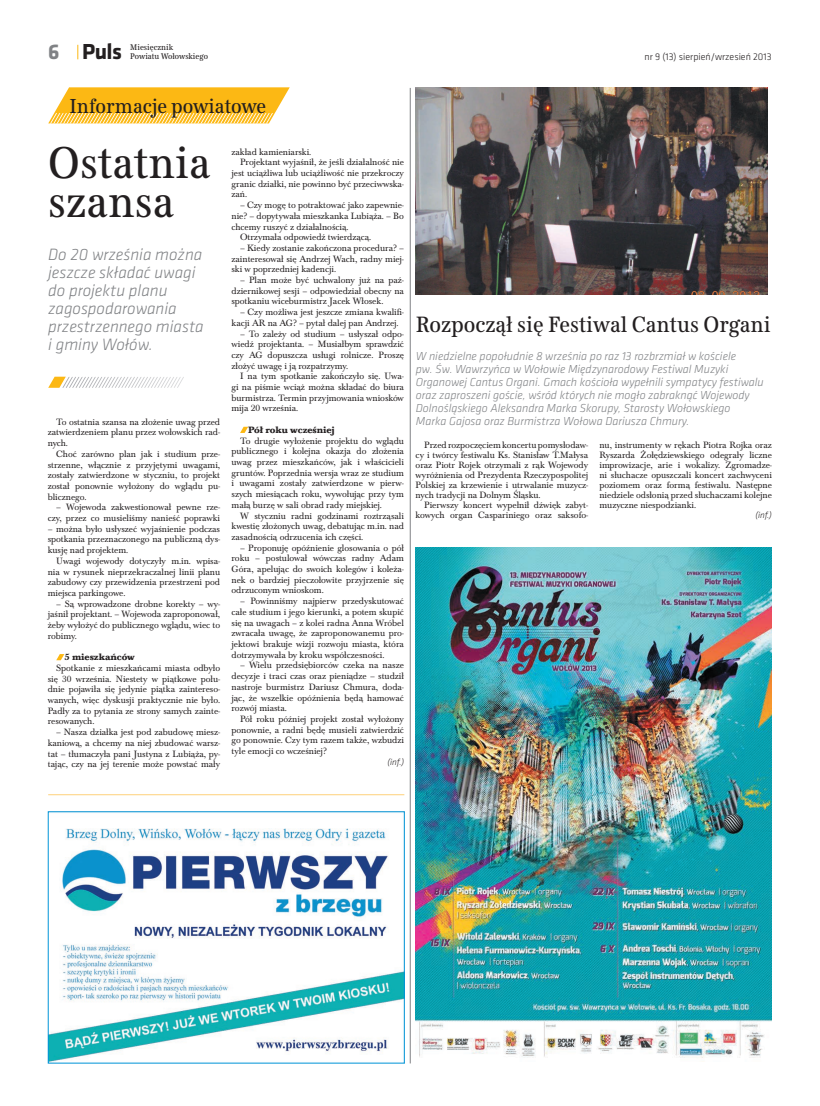
<style>
.page{position:relative;width:820px;height:1106px;background:#fff}
.page>*{position:absolute;margin:0;border:0;box-sizing:border-box;transform-origin:0 0}
.t1{font:46px/39px "URW Antiqua TOT Reg Con";color:#231f20}
.t2{font:23px "URW Antiqua TOT Reg Con";color:#231f20}
.t3{font:700 22.5px "Klavika";color:#231f20}
.t4{font:700 22px "Klavika";color:#808285}
.t5{font:21px "URW Antiqua TOT Reg Con";color:#231f20}
.t6{font:italic 300 17px/18px "Klavika";color:#808285}
.t7{font:italic 300 12px/13px "Klavika";color:#808285}
.t8{font:300 10px "Klavika";color:#231f20}
.t9{font:9.5px/10.7px "Baskerville TOT";letter-spacing:-.005em;color:#231f20;text-align:justify}
.t10{font:700 9.5px "Baskerville TOT";letter-spacing:-.005em;color:#231f20}
.t11{font:italic 300 9px "Klavika";letter-spacing:-.005em;color:#231f20}
.t12{font:8.5px "URW Antiqua TOT Reg Con";color:#231f20}
</style>
<div class="page">
<svg style="left:77px;top:45px;width:1px;height:14px"></svg>
<svg style="left:56px;top:654px;width:8px;height:6px"></svg>
<svg style="left:240px;top:427px;width:8px;height:6px"></svg>
<hr style="left:48px;top:794px;width:356px;height:1px;background:#fed17b">
<hr style="left:410px;top:88px;width:1px;height:975px;background:#808285">
<img style="left:50px;top:828px;width:352px;height:233px">
<img style="left:415px;top:547px;width:356px;height:511px">
<svg style="left:48px;top:376px;width:136px;height:12px"></svg>
<svg style="left:48px;top:87px;width:241px;height:37px"></svg>
<img style="left:416px;top:88px;width:351px;height:207px">
<h3 class="t3" style="left:82px;top:36px;width:41px">Puls</h3>
<p class="t12" style="left:130px;top:52px;width:79px">Powiatu Wołowskiego</p>
<p class="t12" style="left:130px;top:42px;width:44px">Miesięcznik</p>
<h3 class="t4" style="left:48px;top:36px;width:13px">6</h3>
<p class="t8" style="left:644px;top:50px;width:129px">nr 9 (13) sierpień/wrzesień 2013</p>
<h3 class="t5" style="left:70px;top:94px;width:198px">Informacje powiatowe</h3>
<h1 class="t1" style="left:48px;top:144px;width:164px">Ostatnia szansa</h1>
<h3 class="t6" style="left:48px;top:245px;width:157px">Do 20 września można jeszcze składać uwagi do projektu planu zagospodarowania przestrzennego miasta i gminy Wołów.</h3>
<p class="t9" style="left:48px;top:416px;width:174px;text-indent:9px">To ostatnia szansa na złożenie uwag przed zatwierdzeniem planu przez wołowskich rad&shy;nych.</p>
<p class="t9" style="left:48px;top:448px;width:174px;text-indent:9px">Choć zarówno plan jak i studium prze&shy;strzenne, włącznie z przyjętymi uwagami, zostały zatwierdzone w styczniu, to projekt został ponownie wyłożony do wglądu pu&shy;blicznego.</p>
<p class="t9" style="left:48px;top:502px;width:174px;text-align:right">– Wojewoda zakwestionował pewne rze&shy;czy, przez co musieliśmy nanieść poprawki</p>
<p class="t9" style="left:48px;top:523px;width:174px">– można było usłyszeć wyjaśnienie podczas spotkania przeznaczonego na publiczną dys&shy;kusję nad projektem.</p>
<p class="t9" style="left:48px;top:555px;width:174px;text-indent:9px">Uwagi wojewody dotyczyły m.in. wpisa&shy;nia w rysunek nieprzekraczalnej linii planu zabudowy czy przewidzenia przestrzeni pod miejsca parkingowe.</p>
<p class="t9" style="left:48px;top:598px;width:174px;text-indent:9px">– Są wprowadzone drobne korekty – wy&shy;jaśnił projektant. – Wojewoda zaproponował, żeby wyłożyć do publicznego wglądu, wiec to robimy.</p>
<p class="t10" style="left:64px;top:651px;width:72px">5 mieszkańców</p>
<p class="t9" style="left:48px;top:662px;width:174px;text-indent:9px">Spotkanie z mieszkańcami miasta odbyło się 30 września. Niestety w piątkowe połu&shy;dnie pojawiła się jedynie piątka zaintereso&shy;wanych, więc dyskusji praktycznie nie było.<br>Padły za to pytania ze strony samych zainte&shy;resowanych.</p>
<p class="t9" style="left:48px;top:727px;width:174px;text-indent:9px">– Nasza działka jest pod zabudowę miesz&shy;kaniową, a chcemy na niej zbudować warsz&shy;tat – tłumaczyła pani Justyna z Lubiąża, py&shy;tając, czy na jej terenie może powstać mały</p>
<p class="t9" style="left:231px;top:146px;width:81px">zakład kamieniarski.</p>
<p class="t9" style="left:240px;top:157px;width:165px">Projektant wyjaśnił, że jeśli działalność nie</p>
<p class="t9" style="left:231px;top:168px;width:174px">jest uciążliwa lub uciążliwość nie przekroczy</p>
<p class="t9" style="left:231px;top:178px;width:174px">granic działki, nie powinno być przeciwwska-</p>
<p class="t9" style="left:231px;top:189px;width:17px">zań.</p>
<p class="t9" style="left:240px;top:200px;width:165px">– Czy mogę to potraktować jako zapewnie-</p>
<p class="t9" style="left:231px;top:210px;width:174px">nie? – dopytywała mieszkanka Lubiąża. – Bo</p>
<p class="t9" style="left:231px;top:221px;width:118px">chcemy ruszyć z działalnością.</p>
<p class="t9" style="left:240px;top:232px;width:133px">Otrzymała odpowiedź twierdzącą.</p>
<p class="t9" style="left:231px;top:243px;width:174px;text-indent:9px">– Kiedy zostanie zakończona procedura? – zainteresował się Andrzej Wach, radny miej&shy;ski w poprzedniej kadencji.</p>
<p class="t9" style="left:231px;top:275px;width:174px;text-indent:9px">– Plan może być uchwalony już na paź&shy;dziernikowej sesji – odpowiedział obecny na spotkaniu wiceburmistrz Jacek Włosek.</p>
<p class="t9" style="left:231px;top:307px;width:174px;text-indent:9px">– Czy możliwa jest jeszcze zmiana kwalifi&shy;kacji AR na AG? – pytał dalej pan Andrzej.</p>
<p class="t9" style="left:231px;top:328px;width:174px;text-indent:9px">– To zależy od studium – usłyszał odpo&shy;wiedź projektanta. – Musiałbym sprawdzić czy AG dopuszcza usługi rolnicze. Proszę złożyć uwagę i ją rozpatrzymy.</p>
<p class="t9" style="left:231px;top:371px;width:174px;text-indent:9px">I na tym spotkanie zakończyło się. Uwa&shy;gi na piśmie wciąż można składać do biura burmistrza. Termin przyjmowania wniosków mija 20 września.</p>
<p class="t10" style="left:248px;top:424px;width:88px">Pół roku wcześniej</p>
<p class="t9" style="left:231px;top:435px;width:174px;text-indent:9px">To drugie wyłożenie projektu do wglądu publicznego i kolejna okazja do złożenia uwag przez mieszkańców, jak i właścicieli gruntów. Poprzednia wersja wraz ze studium i uwagami zostały zatwierdzone w pierw&shy;szych miesiącach roku, wywołując przy tym małą burzę w sali obrad rady miejskiej.</p>
<p class="t9" style="left:231px;top:510px;width:174px;text-indent:9px">W styczniu radni godzinami roztrząsali kwestię złożonych uwag, debatując m.in. nad zasadnością odrzucenia ich części.</p>
<p class="t9" style="left:231px;top:542px;width:174px;text-indent:9px">– Proponuję opóźnienie glosowania o pół roku – postulował wówczas radny Adam Góra, apelując do swoich kolegów i koleża&shy;nek o bardziej pieczołowite przyjrzenie się odrzuconym wnioskom.</p>
<p class="t9" style="left:231px;top:596px;width:174px;text-indent:9px">– Powinniśmy najpierw przedyskutować całe studium i jego kierunki, a potem skupić się na uwagach – z kolei radna Anna Wróbel zwracała uwagę, że zaproponowanemu pro&shy;jektowi brakuje wizji rozwoju miasta, która dotrzymywała by kroku współczesności.</p>
<p class="t9" style="left:231px;top:660px;width:174px;text-indent:9px">– Wielu przedsiębiorców czeka na nasze decyzje i traci czas oraz pieniądze – studził nastroje burmistrz Dariusz Chmura, doda&shy;jąc, że wszelkie opóźnienia będą hamować rozwój miasta.</p>
<p class="t9" style="left:231px;top:713px;width:174px;text-indent:9px">Pół roku później projekt został wyłożony ponownie, a radni będę musieli zatwierdzić go ponownie. Czy tym razem także, wzbudzi tyle emocji co wcześniej?</p>
<p class="t11" style="left:387px;top:756px;width:18px">(inf.)</p>
<h2 class="t2" style="left:416px;top:311px;width:356px">Rozpoczął się Festiwal Cantus Organi</h2>
<p class="t7" style="left:415px;top:350px;width:349px">W niedzielne popołudnie 8 września po raz 13 rozbrzmiał w kościele<br>pw. Św. Wawrzyńca w Wołowie Międzynarodowy Festiwal Muzyki Organowej Cantus Organi. Gmach kościoła wypełnili sympatycy festiwalu oraz zaproszeni goście, wśród których nie mogło zabraknąć Wojewody Dolnośląskiego Aleksandra Marka Skorupy, Starosty Wołowskiego Marka Gajosa oraz Burmistrza Wołowa Dariusza Chmury.</p>
<p class="t9" style="left:415px;top:440px;width:174px;line-height:10px;text-indent:9px">Przed rozpoczęciem koncertu pomysłodaw&shy;cy i twórcy festiwalu Ks. Stanisław T.Małysa oraz Piotr Rojek otrzymali z rąk Wojewody wyróżnienia od Prezydenta Rzeczypospolitej Polskiej za krzewienie i utrwalanie muzycz&shy;nych tradycji na Dolnym Śląsku.</p>
<p class="t9" style="left:415px;top:500px;width:174px;line-height:10px;text-align:right">Pierwszy koncert wypełnił dźwięk zabyt&shy;kowych organ Caspariniego oraz saksofo-</p>
<p class="t9" style="left:599px;top:440px;width:174px;line-height:10px">nu, instrumenty w rękach Piotra Rojka oraz Ryszarda Żołędziewskiego odegrały liczne improwizacje, arie i wokalizy. Zgromadze&shy;ni słuchacze opuszczali koncert zachwyceni poziomem oraz formą festiwalu. Następne niedziele odsłonią przed słuchaczami kolejne muzyczne niespodzianki.</p>
<p class="t11" style="left:755px;top:509px;width:18px">(inf.)</p>
</div>
